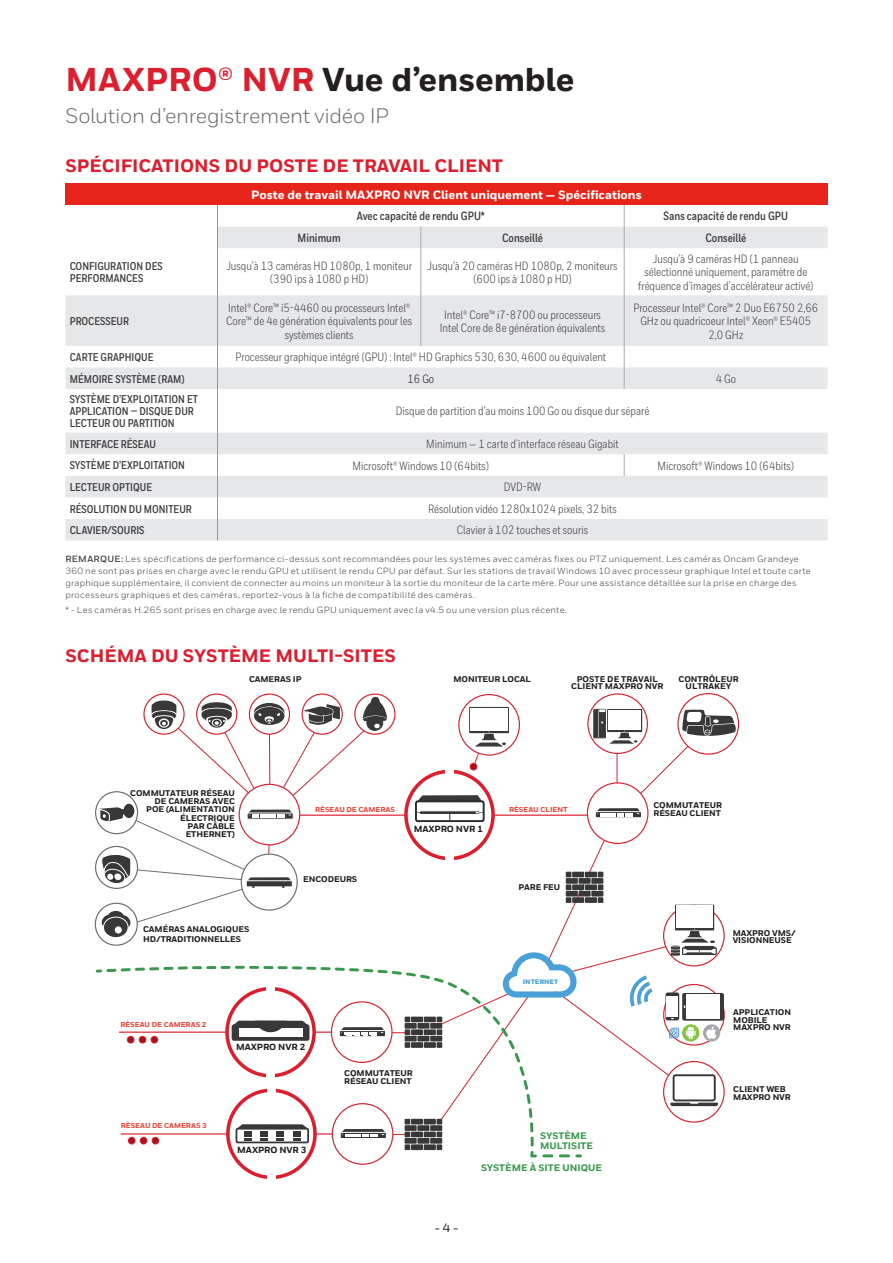
<style>
.page{position:relative;width:893px;height:1263px;background:#fff}
.page>*{position:absolute;margin:0;border:0;box-sizing:border-box;transform-origin:0 0}
.t1{font:800 33px "Honeywell Sans";letter-spacing:-.005em;color:#231f20}
.t2{font:21px "Honeywell Sans";letter-spacing:-.015em;color:#6c6d70}
.t3{font:800 18px "Honeywell Sans";color:#dc1f2e}
.t4{font:12px/13.5px "Honeywell Cond";color:#3e3e3f;text-align:center}
.t5{font:700 12px "Honeywell Cond";color:#3e3e3f}
.t6{font:800 12px "Honeywell Sans";color:#fff}
.t7{font:12px "Honeywell Cond";color:#231f20}
.t8{font:500 12px "Honeywell Sans";color:#231f20}
.t9{font:700 11.25px/12px "Honeywell Cond";color:#3e3e3f}
.t10{font:800 9.45px/9.4px "Honeywell Sans";letter-spacing:-.005em;color:#3a984c}
.t11{font:9px/12px "Honeywell Sans";letter-spacing:.025em;color:#3e3e3f}
.t12{font:800 8.85px "Honeywell Sans";letter-spacing:-.01em;color:#231f20}
.t13{font:800 8.25px/8.2px "Honeywell Sans";letter-spacing:-.01em;color:#231f20}
.t14{font:800 7.05px "Honeywell Sans";color:#ee4134}
.t15{font:900 6.6px "Honeywell Sans";color:#4aa1d8}
.s1{color:#dc1f2e}
.s2{font-weight:700}
</style>
<div class="page">
<div style="left:65px;top:183px;width:762px;height:22px;background:#e72419"></div>
<svg style="left:65px;top:227px;width:762px;height:313px"></svg>
<svg style="left:217px;top:205px;width:1px;height:43px"></svg>
<hr style="left:217px;top:248px;width:1px;height:47px;background:#939598">
<hr style="left:217px;top:295px;width:1px;height:51px;background:#939598">
<svg style="left:217px;top:346px;width:1px;height:43px"></svg>
<hr style="left:217px;top:389px;width:1px;height:44px;background:#939598">
<svg style="left:217px;top:433px;width:1px;height:107px"></svg>
<svg style="left:420px;top:227px;width:1px;height:21px"></svg>
<svg style="left:624px;top:205px;width:1px;height:43px"></svg>
<hr style="left:420px;top:248px;width:1px;height:47px;background:#a8a9ad">
<hr style="left:624px;top:248px;width:1px;height:47px;background:#a8a9ad">
<hr style="left:420px;top:295px;width:1px;height:51px;background:#a8a9ad">
<hr style="left:624px;top:295px;width:1px;height:51px;background:#a8a9ad">
<svg style="left:624px;top:346px;width:1px;height:43px"></svg>
<svg style="left:624px;top:454px;width:1px;height:22px"></svg>
<hr style="left:269px;top:814px;width:348px;height:2px;background:#dc1f2e">
<svg style="left:355px;top:694px;width:40px;height:40px"></svg>
<div style="left:354px;top:693px;width:41px;height:42px;border:1px solid #dc1f2e;border-radius:50%"></div>
<div style="left:302px;top:693px;width:41px;height:42px;border:1px solid #dc1f2e;border-radius:50%"></div>
<div style="left:249px;top:693px;width:41px;height:42px;border:1px solid #dc1f2e;border-radius:50%"></div>
<div style="left:196px;top:693px;width:41px;height:42px;border:1px solid #dc1f2e;border-radius:50%"></div>
<div style="left:143px;top:693px;width:42px;height:42px;border:1px solid #dc1f2e;border-radius:50%"></div>
<svg style="left:406px;top:771px;width:87px;height:87px"></svg>
<div style="left:95px;top:791px;width:43px;height:43px;border:1px solid #6c6d70;border-radius:50%"></div>
<div style="left:95px;top:846px;width:43px;height:43px;border:1px solid #6c6d70;border-radius:50%"></div>
<div style="left:95px;top:903px;width:43px;height:43px;border:1px solid #6c6d70;border-radius:50%"></div>
<div style="left:469px;top:707px;width:40px;height:26px;background:#383839"></div>
<div style="left:470px;top:708px;width:38px;height:23px;background:#fff"></div>
<div style="left:415px;top:800px;width:70px;height:22px;border:2px solid #2a2e31;border-radius:2px"></div>
<svg style="left:98px;top:696px;width:289px;height:249px"></svg>
<svg style="left:416px;top:709px;width:320px;height:414px"></svg>
<svg style="left:95px;top:969px;width:8px;height:4px"></svg>
<svg style="left:106px;top:967px;width:429px;height:185px"></svg>
<svg style="left:529px;top:1149px;width:6px;height:9px"></svg>
<svg style="left:544px;top:1154px;width:36px;height:3px"></svg>
<h1 class="t1" style="left:65px;top:60px;width:511px"><span class="s1">MAXPRO® NVR</span> Vue d’ensemble</h1>
<h2 class="t2" style="left:65px;top:104px;width:325px">Solution d’enregistrement vidéo IP</h2>
<h3 class="t3" style="left:65px;top:155px;width:439px">SPÉCIFICATIONS DU POSTE DE TRAVAIL CLIENT</h3>
<p class="t6" style="left:251px;top:187px;width:392px">Poste de travail MAXPRO NVR Client uniquement — Spécifications</p>
<p class="t5" style="left:357px;top:209px;width:130px">Avec capacité de rendu GPU*</p>
<p class="t5" style="left:664px;top:209px;width:126px">Sans capacité de rendu GPU</p>
<p class="t5" style="left:298px;top:231px;width:45px">Minimum</p>
<p class="t5" style="left:502px;top:231px;width:42px">Conseillé</p>
<p class="t5" style="left:705px;top:231px;width:42px">Conseillé</p>
<p class="t9" style="left:70px;top:260px;width:95px">CONFIGURATION DES<br>PERFORMANCES</p>
<p class="t4" style="left:226px;top:259px;width:187px">Jusqu’à 13 caméras HD 1080p, 1 moniteur (390 ips à 1080 p HD)</p>
<p class="t4" style="left:428px;top:259px;width:191px">Jusqu’à 20 caméras HD 1080p, 2 moniteurs (600 ips à 1080 p HD)</p>
<p class="t4" style="left:638px;top:252px;width:177px">Jusqu’à 9 caméras HD (1 panneau sélectionné uniquement, paramètre de fréquence d’images d’accélérateur activé)</p>
<p class="t9" style="left:70px;top:315px;width:61px">PROCESSEUR</p>
<p class="t4" style="left:226px;top:301px;width:187px">Intel® Core™ i5-4460 ou processeurs Intel®<br>Core™ de 4e génération équivalents pour les systèmes clients</p>
<p class="t4" style="left:440px;top:308px;width:167px">Intel® Core™ i7-8700 ou processeurs<br>Intel Core de 8e génération équivalents</p>
<p class="t4" style="left:633px;top:301px;width:186px">Processeur Intel® Core™ 2 Duo E6750 2,66<br>GHz ou quadricoeur Intel® Xeon® E5405<br>2,0 GHz</p>
<p class="t9" style="left:70px;top:351px;width:85px">CARTE GRAPHIQUE</p>
<p class="t4" style="left:235px;top:350px;width:372px">Processeur graphique intégré (GPU) : Intel® HD Graphics 530, 630, 4600 ou équivalent</p>
<p class="t9" style="left:70px;top:373px;width:116px">MÉMOIRE SYSTÈME (RAM)</p>
<p class="t7" style="left:407px;top:372px;width:28px">16 Go</p>
<p class="t4" style="left:716px;top:372px;width:22px">4 Go</p>
<p class="t9" style="left:70px;top:394px;width:130px">SYSTÈME D’EXPLOITATION ET<br>APPLICATION — DISQUE DUR<br>LECTEUR OU PARTITION</p>
<p class="t4" style="left:396px;top:405px;width:255px">Disque de partition d’au moins 100 Go ou disque dur séparé</p>
<p class="t9" style="left:70px;top:438px;width:88px">INTERFACE RÉSEAU</p>
<p class="t4" style="left:426px;top:437px;width:194px">Minimum — 1 carte d’interface réseau Gigabit</p>
<p class="t9" style="left:70px;top:460px;width:117px">SYSTÈME D’EXPLOITATION</p>
<p class="t4" style="left:353px;top:459px;width:138px">Microsoft® Windows 10 (64bits)</p>
<p class="t4" style="left:658px;top:459px;width:138px">Microsoft® Windows 10 (64bits)</p>
<p class="t9" style="left:70px;top:481px;width:84px">LECTEUR OPTIQUE</p>
<p class="t4" style="left:504px;top:480px;width:39px">DVD-RW</p>
<p class="t9" style="left:70px;top:503px;width:124px">RÉSOLUTION DU MONITEUR</p>
<p class="t4" style="left:428px;top:502px;width:190px">Résolution vidéo 1280x1024 pixels, 32 bits</p>
<p class="t9" style="left:70px;top:524px;width:76px">CLAVIER/SOURIS</p>
<p class="t4" style="left:457px;top:524px;width:133px">Clavier à 102 touches et souris</p>
<p class="t11" style="left:65px;top:553px;width:747px"><span class="s2">REMARQUE:</span> Les spécifications de performance ci-dessus sont recommandées pour les systèmes avec caméras fixes ou PTZ uniquement. Les caméras Oncam Grandeye 360 ne sont pas prises en charge avec le rendu GPU et utilisent le rendu CPU par défaut. Sur les stations de travail Windows 10 avec processeur graphique Intel et toute carte graphique supplémentaire, il convient de connecter au moins un moniteur à la sortie du moniteur de la carte mère. Pour une assistance détaillée sur la prise en charge des processeurs graphiques et des caméras, reportez-vous à la fiche de compatibilité des caméras.</p>
<p class="t11" style="left:65px;top:604px;width:503px">* - Les caméras H.265 sont prises en charge avec le rendu GPU uniquement avec la v4.5 ou une version plus récente.</p>
<h3 class="t3" style="left:65px;top:645px;width:332px">SCHÉMA DU SYSTÈME MULTI-SITES</h3>
<p class="t13" style="left:249px;top:675px;width:54px">CAMERAS IP</p>
<p class="t13" style="left:453px;top:675px;width:79px">MONITEUR LOCAL</p>
<p class="t13" style="left:571px;top:675px;width:94px;line-height:7.6px;text-align:center">POSTE DE TRAVAIL<br>CLIENT MAXPRO NVR</p>
<p class="t13" style="left:678px;top:675px;width:62px;line-height:7.6px;text-align:center">CONTRÔLEUR<br>ULTRAKEY</p>
<p class="t13" style="left:130px;top:789px;width:106px;text-align:right">COMMUTATEUR RÉSEAU<br>DE CAMERAS AVEC<br>POE (ALIMENTATION<br>ÉLECTRIQUE<br>PAR CÂBLE<br>ETHERNET)</p>
<p class="t13" style="left:143px;top:924px;width:108px;line-height:9.9px">CAMÉRAS ANALOGIQUES<br>HD/TRADITIONNELLES</p>
<p class="t14" style="left:120px;top:1020px;width:88px">RÈSEAU DE CAMERAS 2</p>
<p class="t14" style="left:315px;top:805px;width:81px">RÈSEAU DE CAMERAS</p>
<p class="t14" style="left:509px;top:805px;width:60px">RÈSEAU CLIENT</p>
<p class="t13" style="left:303px;top:875px;width:55px">ENCODEURS</p>
<p class="t12" style="left:414px;top:823px;width:71px">MAXPRO NVR 1</p>
<p class="t13" style="left:518px;top:883px;width:43px">PARE FEU</p>
<p class="t15" style="left:523px;top:977px;width:37px">INTERNET</p>
<p class="t14" style="left:121px;top:1121px;width:88px">RÈSEAU DE CAMERAS 3</p>
<p class="t12" style="left:236px;top:1042px;width:71px">MAXPRO NVR 2</p>
<p class="t12" style="left:237px;top:1145px;width:71px">MAXPRO NVR 3</p>
<p class="t13" style="left:344px;top:1069px;width:70px">COMMUTATEUR<br>RÉSEAU CLIENT</p>
<p class="t8" style="left:435px;top:1220px;width:25px">- 4 -</p>
<p class="t10" style="left:540px;top:1131px;width:54px">SYSTÈME<br>MULTISITE</p>
<p class="t10" style="left:481px;top:1163px;width:123px">SYSTÈME À SITE UNIQUE</p>
<p class="t13" style="left:653px;top:801px;width:70px">COMMUTATEUR<br>RÉSEAU CLIENT</p>
<p class="t13" style="left:733px;top:929px;width:64px;line-height:7.6px">MAXPRO VMS/<br>VISIONNEUSE</p>
<p class="t13" style="left:733px;top:1008px;width:59px;line-height:7.6px">APPLICATION<br>MOBILE<br>MAXPRO NVR</p>
<p class="t13" style="left:733px;top:1086px;width:59px;line-height:7.6px">CLIENT WEB<br>MAXPRO NVR</p>
</div>
